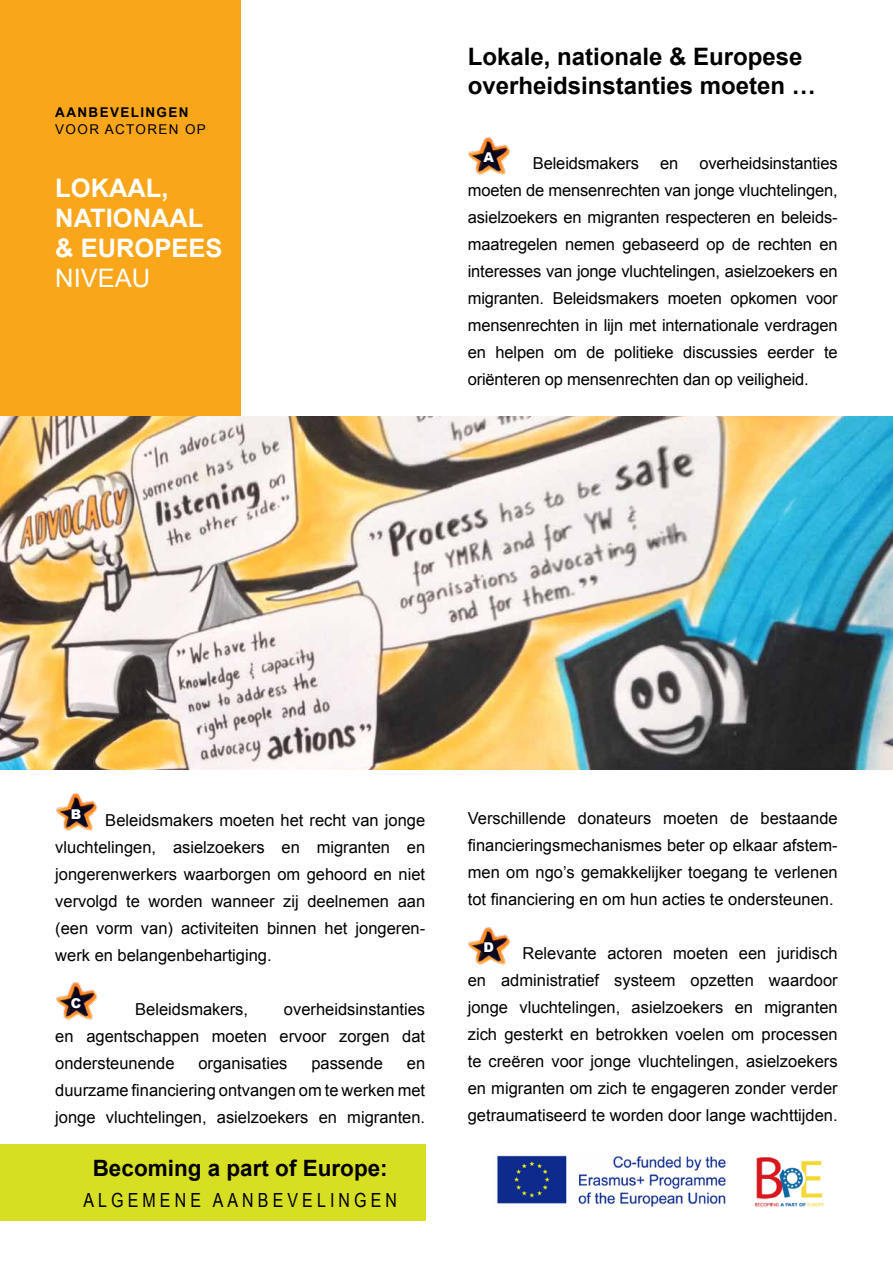
<style>
.page{position:relative;width:893px;height:1263px;background:#fff}
.page>*{position:absolute;margin:0;border:0;box-sizing:border-box;transform-origin:0 0}
.t1{font:700 25.5px/30px "Arial";color:#fff}
.t2{font:25.5px "Arial";color:#fff}
.t3{font:700 24px/28.8px "Arial";color:#000}
.t4{font:700 22.5px "Arial";color:#000}
.t5{font:19.5px "Arial Narrow";letter-spacing:.21em;color:#000}
.t6{font:16.5px/27px "Arial";color:#000;text-align:justify}
.t7{font:700 13.5px "Arial";letter-spacing:.1em;color:#000}
.t8{font:13.5px "Arial";letter-spacing:.1em;color:#000}
.t9{font:900 13.5px "Arial";color:#fff}
</style>
<div class="page">
<div style="left:0;top:0;width:240px;height:425px;background:#faa61a"></div>
<img style="left:0;top:417px;width:893px;height:353px">
<img style="left:755px;top:1157px;width:69px;height:50px">
<img style="left:497px;top:1155px;width:229px;height:52px">
<div style="left:0;top:1144px;width:425px;height:77px;background:#d7df23"></div>
<img style="left:468px;top:137px;width:43px;height:38px">
<img style="left:56px;top:793px;width:42px;height:38px">
<img style="left:56px;top:982px;width:42px;height:38px">
<img style="left:468px;top:927px;width:43px;height:38px">
<p class="t7" style="left:55px;top:104px;width:135px">AANBEVELINGEN</p>
<p class="t8" style="left:55px;top:120px;width:152px">VOOR ACTOREN OP</p>
<h1 class="t1" style="left:55px;top:174px;width:169px">LOKAAL,<br>NATIONAAL &amp; EUROPEES</h1>
<h1 class="t2" style="left:55px;top:261px;width:96px">NIVEAU</h1>
<h2 class="t3" style="left:468px;top:43px;width:350px">Lokale, nationale &amp; Europese overheidsinstanties moeten …</h2>
<p class="t9" style="left:483px;top:148px;width:12px">A</p>
<p class="t6" style="left:533px;top:150px;width:108px">Beleidsmakers</p>
<p class="t6" style="left:660px;top:150px;width:20px">en</p>
<p class="t6" style="left:468px;top:150px;width:371px;text-indent:232px">overheidsinstanties moeten de mensenrechten van jonge vluchtelingen, asielzoekers en migranten respecteren en beleids&shy;maatregelen nemen gebaseerd op de rechten en interesses van jonge vluchtelingen, asielzoekers en migranten. Beleidsmakers moeten opkomen voor mensenrechten in lijn met internationale verdragen en helpen om de politieke discussies eerder te oriënteren op mensenrechten dan op veiligheid.</p>
<p class="t9" style="left:71px;top:804px;width:12px">B</p>
<p class="t6" style="left:55px;top:806px;width:371px;text-indent:50px">Beleidsmakers moeten het recht van jonge vluchtelingen, asielzoekers en migranten en jongerenwerkers waarborgen om gehoord en niet vervolgd te worden wanneer zij deelnemen aan (een vorm van) activiteiten binnen het jongeren&shy;werk en belangenbehartiging.</p>
<p class="t9" style="left:71px;top:993px;width:12px">C</p>
<p class="t6" style="left:135px;top:995px;width:114px">Beleidsmakers,</p>
<p class="t6" style="left:55px;top:995px;width:371px;text-indent:229px">overheidsinstanties en agentschappen moeten ervoor zorgen dat ondersteunende</p>
<p class="t6" style="left:198px;top:1049px;width:90px">organisaties</p>
<p class="t6" style="left:311px;top:1049px;width:73px">passende</p>
<p class="t6" style="left:55px;top:1049px;width:371px;text-indent:352px">en duurzame financiering ontvangen om te werken met jonge vluchtelingen, asielzoekers en migranten.</p>
<h3 class="t4" style="left:93px;top:1153px;width:297px">Becoming a part of Europe:</h3>
<p class="t5" style="left:83px;top:1186px;width:315px">ALGEMENE AANBEVELINGEN</p>
<p class="t6" style="left:468px;top:805px;width:371px">Verschillende donateurs moeten de bestaande financieringsmechanismes beter op elkaar afstem&shy;men om ngo’s gemakkelijker toegang te verlenen tot financiering en om hun acties te ondersteunen.</p>
<p class="t9" style="left:483px;top:937px;width:12px">D</p>
<p class="t6" style="left:468px;top:940px;width:371px;text-indent:55px">Relevante actoren moeten een juridisch en administratief systeem opzetten waardoor jonge vluchtelingen, asielzoekers en migranten zich gesterkt en betrokken voelen om processen te creëren voor jonge vluchtelingen, asielzoekers en migranten om zich te engageren zonder verder getraumatiseerd te worden door lange wachttijden.</p>
</div>
